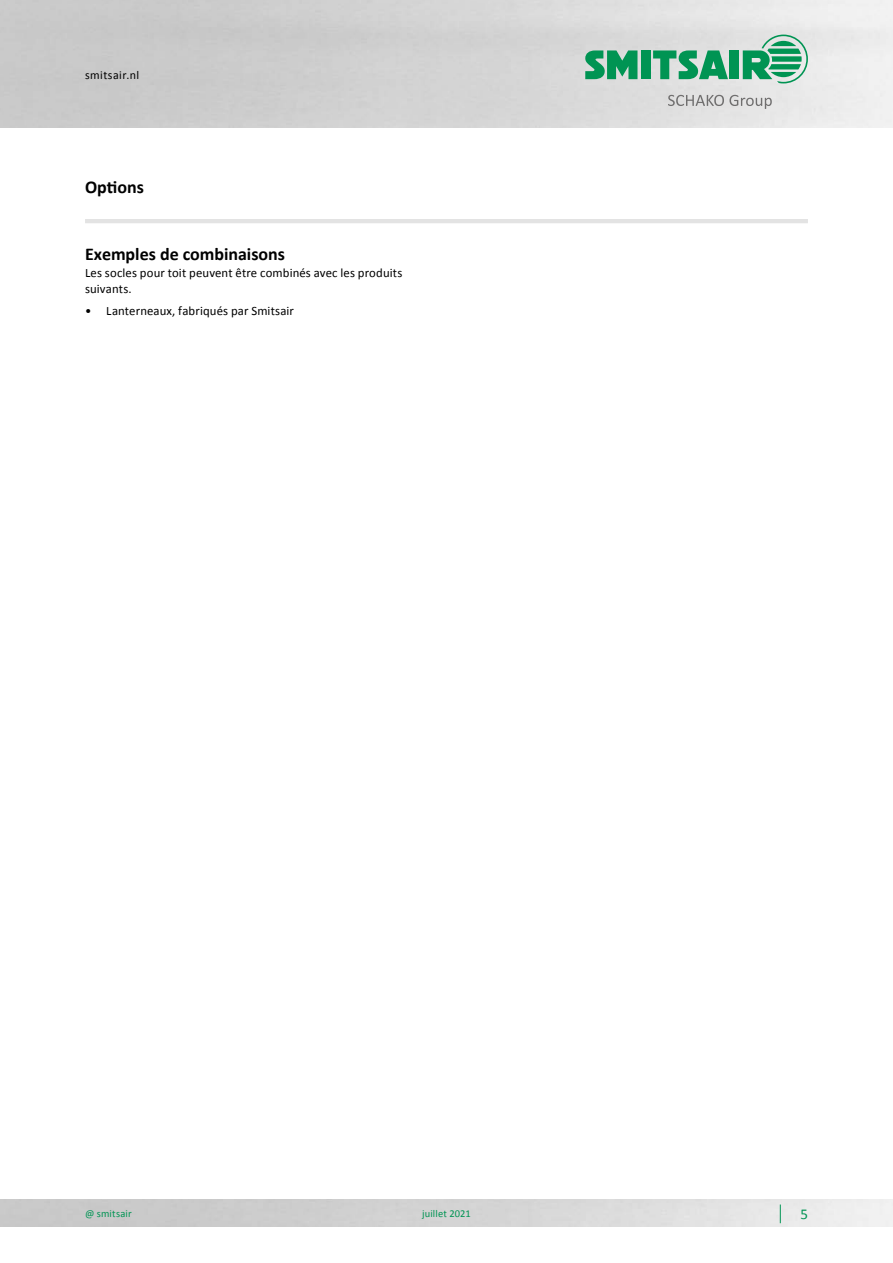
<style>
.page{position:relative;width:893px;height:1263px;background:#fff}
.page>*{position:absolute;margin:0;border:0;box-sizing:border-box;transform-origin:0 0}
.t1{font:700 18px "Calibri";color:#000}
.t2{font:15px "Calibri";color:#009453}
.t3{font:12.75px/16.5px "Calibri";letter-spacing:.01em;color:#000}
.t4{font:12px "Calibri";letter-spacing:.035em;color:#000}
.t5{font:10.5px "Calibri";letter-spacing:.015em;color:#009453}
</style>
<div class="page">
<img style="left:0;top:0;width:893px;height:128px">
<svg style="left:668px;top:95px;width:104px;height:14px"></svg>
<div style="left:641px;top:50px;width:9px;height:29px;background:#009453"></div>
<svg style="left:585px;top:50px;width:52px;height:29px;background:#39a676"></svg>
<div style="left:730px;top:50px;width:9px;height:29px;background:#009453"></div>
<svg style="left:653px;top:50px;width:75px;height:29px;background:#59b28b"></svg>
<svg style="left:743px;top:35px;width:65px;height:48px;background:#79bfa0"></svg>
<hr style="left:85px;top:219px;width:723px;height:4px;background:#e3e3e3">
<svg style="left:780px;top:1204px;width:1px;height:19px"></svg>
<p class="t4" style="left:85px;top:67px;width:56px">smitsair.nl</p>
<h1 class="t1" style="left:85px;top:174px;width:60px">Options</h1>
<h1 class="t1" style="left:85px;top:241px;width:202px">Exemples de combinaisons</h1>
<p class="t3" style="left:85px;top:264px;width:319px">Les socles pour toit peuvent être combinés avec les produits suivants.</p>
<p class="t3" style="left:85px;top:302px;width:211px">• Lanterneaux, fabriqués par Smitsair</p>
<p class="t5" style="left:85px;top:1206px;width:48px">@ smitsair</p>
<p class="t5" style="left:422px;top:1206px;width:50px">juillet 2021</p>
<p class="t2" style="left:800px;top:1203px;width:9px">5</p>
</div>
